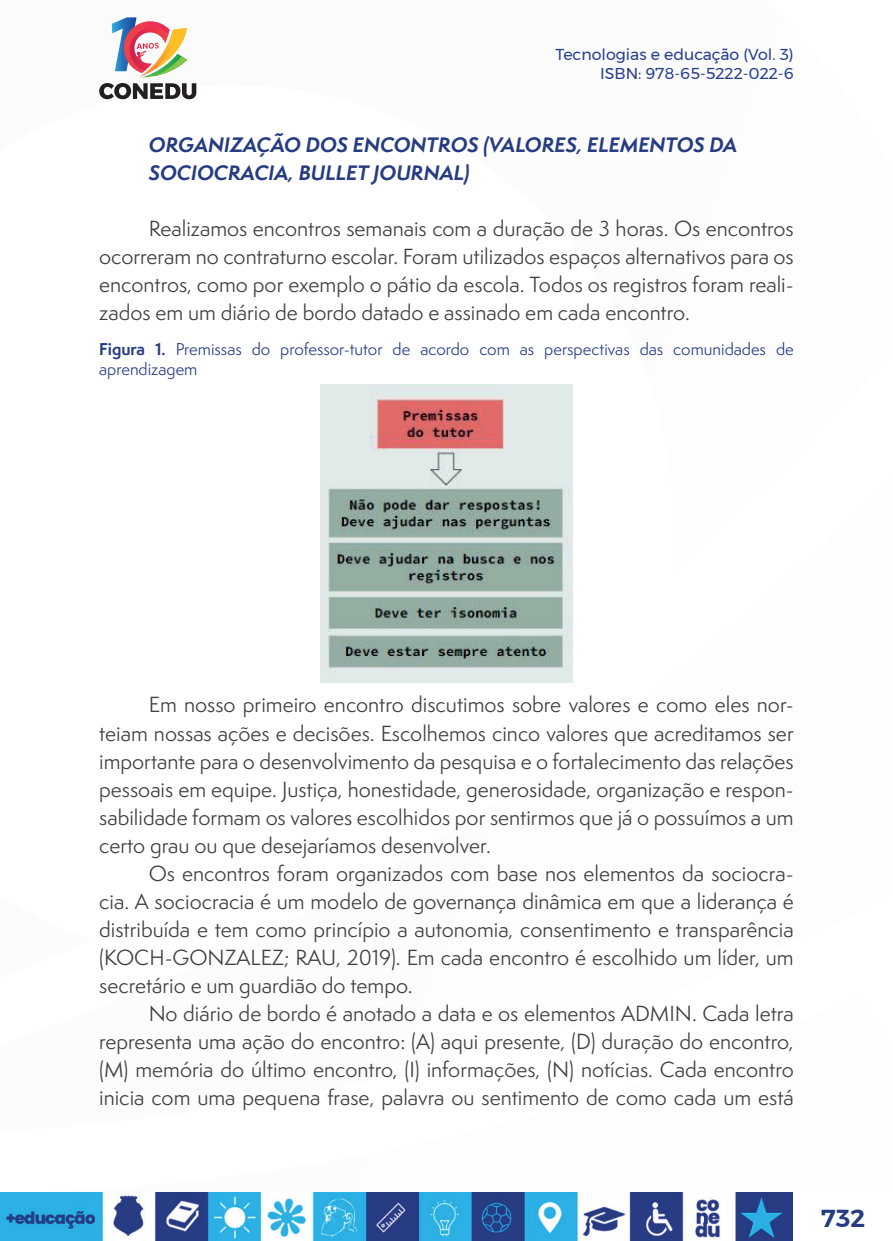
<style>
.page{position:relative;width:893px;height:1241px;background:#fff}
.page>*{position:absolute;margin:0;border:0;box-sizing:border-box;transform-origin:0 0}
.t1{font:600 24.5px "Montserrat";color:#263c82}
._7_CORPO{font:20.12px/28px "Semplicita Pro";color:#3e3e3f;text-align:justify}
._17_SUBTÍTULO_3{font:italic 700 19.25px/28px "Semplicita Pro";color:#263c82}
._9_LEGENDAS{font:15.75px/20.1px "Semplicita Pro";color:#263c82}
.t2{font:15.75px/18.9px "Montserrat";color:#253f8e;text-align:right}
.s1{font-weight:700}
</style>
<div class="page">
<svg style="left:112px;top:17px;width:75px;height:60px"></svg>
<svg style="left:99px;top:83px;width:97px;height:16px"></svg>
<img style="left:0;top:1192px;width:793px;height:48px">
<img style="left:321px;top:384px;width:251px;height:298px">
<p class="t2" style="left:556px;top:45px;width:240px">Tecnologias e educação (Vol. 3)<br>ISBN: 978-65-5222-022-6</p>
<p class="_17_SUBTÍTULO_3" style="left:149px;top:130px;width:590px">ORGANIZAÇÃO DOS ENCONTROS (VALORES, ELEMENTOS DA<br>SOCIOCRACIA, BULLET JOURNAL)</p>
<p class="_7_CORPO" style="left:99px;top:214px;width:696px;text-indent:50px">Realizamos encontros semanais com a duração de 3 horas. Os encontros ocorreram no contraturno escolar. Foram utilizados espaços alternativos para os encontros, como por exemplo o pátio da escola. Todos os registros foram reali&shy;zados em um diário de bordo datado e assinado em cada encontro.</p>
<p class="_9_LEGENDAS" style="left:99px;top:339px;width:696px"><span class="s1">Figura 1.</span> Premissas do professor-tutor de acordo com as perspectivas das comunidades de aprendizagem</p>
<p class="_7_CORPO" style="left:99px;top:690px;width:696px;text-indent:50px">Em nosso primeiro encontro discutimos sobre valores e como eles nor&shy;teiam nossas ações e decisões. Escolhemos cinco valores que acreditamos ser importante para o desenvolvimento da pesquisa e o fortalecimento das relações pessoais em equipe. Justiça, honestidade, generosidade, organização e respon&shy;sabilidade formam os valores escolhidos por sentirmos que já o possuímos a um certo grau ou que desejaríamos desenvolver.</p>
<p class="_7_CORPO" style="left:99px;top:858px;width:696px;text-indent:50px">Os encontros foram organizados com base nos elementos da sociocra&shy;cia. A sociocracia é um modelo de governança dinâmica em que a liderança é distribuída e tem como princípio a autonomia, consentimento e transparência (KOCH-GONZALEZ; RAU, 2019). Em cada encontro é escolhido um líder, um secretário e um guardião do tempo.</p>
<p class="_7_CORPO" style="left:99px;top:998px;width:696px;text-indent:50px">No diário de bordo é anotado a data e os elementos ADMIN. Cada letra representa uma ação do encontro: (A) aqui presente, (D) duração do encontro, (M) memória do último encontro, (I) informações, (N) notícias. Cada encontro inicia com uma pequena frase, palavra ou sentimento de como cada um está</p>
<p class="t1" style="left:822px;top:1198px;width:45px">732</p>
</div>
